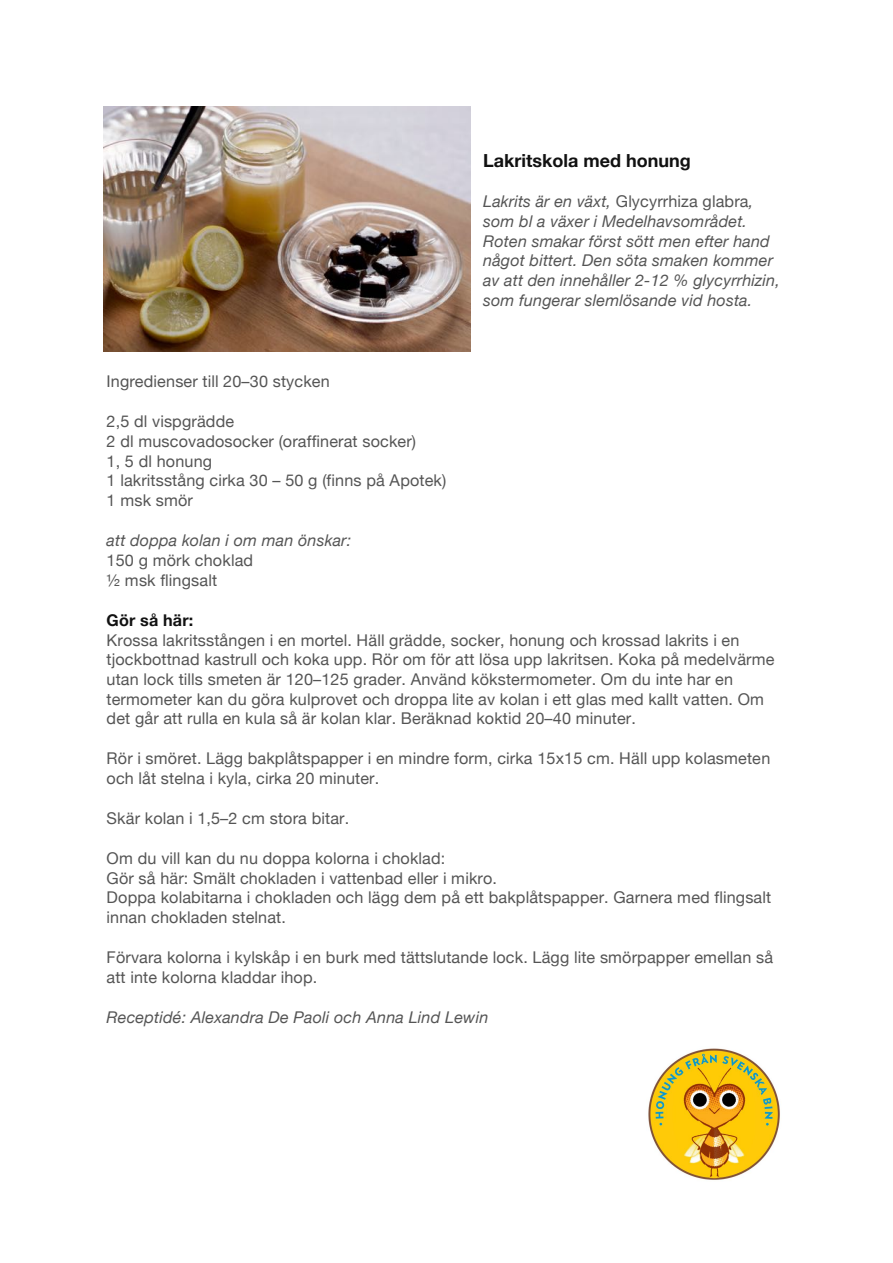
<style>
.page{position:relative;width:893px;height:1263px;background:#fff}
.page>*{position:absolute;margin:0;border:0;box-sizing:border-box;transform-origin:0 0}
.t1{font:700 18px "Helvetica Neue";color:#111}
.t2{font:16.2px/19.6px "Helvetica Neue";letter-spacing:.01em;color:#555}
.t3{font:italic 16.2px/19.8px "Helvetica Neue";letter-spacing:.01em;color:#555}
.t4{font:700 16.2px "Helvetica Neue";letter-spacing:.01em;color:#111}
.s1{font-style:normal}
</style>
<div class="page">
<img style="left:104px;top:107px;width:367px;height:244px">
<img style="left:648px;top:1048px;width:132px;height:132px">
<p class="t1" style="left:483px;top:149px;width:209px">Lakritskola med honung</p>
<p class="t3" style="left:483px;top:191px;width:298px">Lakrits är en växt, <span class="s1">Glycyrrhiza glabra</span>, som bl a växer i Medelhavsområdet.<br>Roten smakar först sött men efter hand något bittert. Den söta smaken kommer av att den innehåller 2-12 % glycyrrhizin, som fungerar slemlösande vid hosta.</p>
<p class="t2" style="left:107px;top:372px;width:225px">Ingredienser till 20–30 stycken</p>
<p class="t2" style="left:107px;top:412px;width:341px">2,5 dl vispgrädde<br>2 dl muscovadosocker (oraffinerat socker)<br>1, 5 dl honung<br>1 lakritsstång cirka 30 – 50 g (finns på Apotek)<br>1 msk smör</p>
<p class="t3" style="left:107px;top:530px;width:246px">att doppa kolan i om man önskar:</p>
<p class="t2" style="left:107px;top:550px;width:148px">150 g mörk choklad ½ msk flingsalt</p>
<p class="t4" style="left:107px;top:610px;width:88px">Gör så här:</p>
<p class="t2" style="left:107px;top:630px;width:669px">Krossa lakritsstången i en mortel. Häll grädde, socker, honung och krossad lakrits i en tjockbottnad kastrull och koka upp. Rör om för att lösa upp lakritsen. Koka på medelvärme utan lock tills smeten är 120–125 grader. Använd kökstermometer. Om du inte har en termometer kan du göra kulprovet och droppa lite av kolan i ett glas med kallt vatten. Om det går att rulla en kula så är kolan klar. Beräknad koktid 20–40 minuter.</p>
<p class="t2" style="left:107px;top:748px;width:665px">Rör i smöret. Lägg bakplåtspapper i en mindre form, cirka 15x15 cm. Häll upp kolasmeten och låt stelna i kyla, cirka 20 minuter.</p>
<p class="t2" style="left:107px;top:808px;width:244px">Skär kolan i 1,5–2 cm stora bitar.</p>
<p class="t2" style="left:107px;top:848px;width:666px">Om du vill kan du nu doppa kolorna i choklad:<br>Gör så här: Smält chokladen i vattenbad eller i mikro.<br>Doppa kolabitarna i chokladen och lägg dem på ett bakplåtspapper. Garnera med flingsalt innan chokladen stelnat.</p>
<p class="t2" style="left:107px;top:947px;width:668px">Förvara kolorna i kylskåp i en burk med tättslutande lock. Lägg lite smörpapper emellan så att inte kolorna kladdar ihop.</p>
<p class="t3" style="left:107px;top:1007px;width:383px">Receptidé: Alexandra De Paoli och Anna Lind Lewin</p>
</div>
